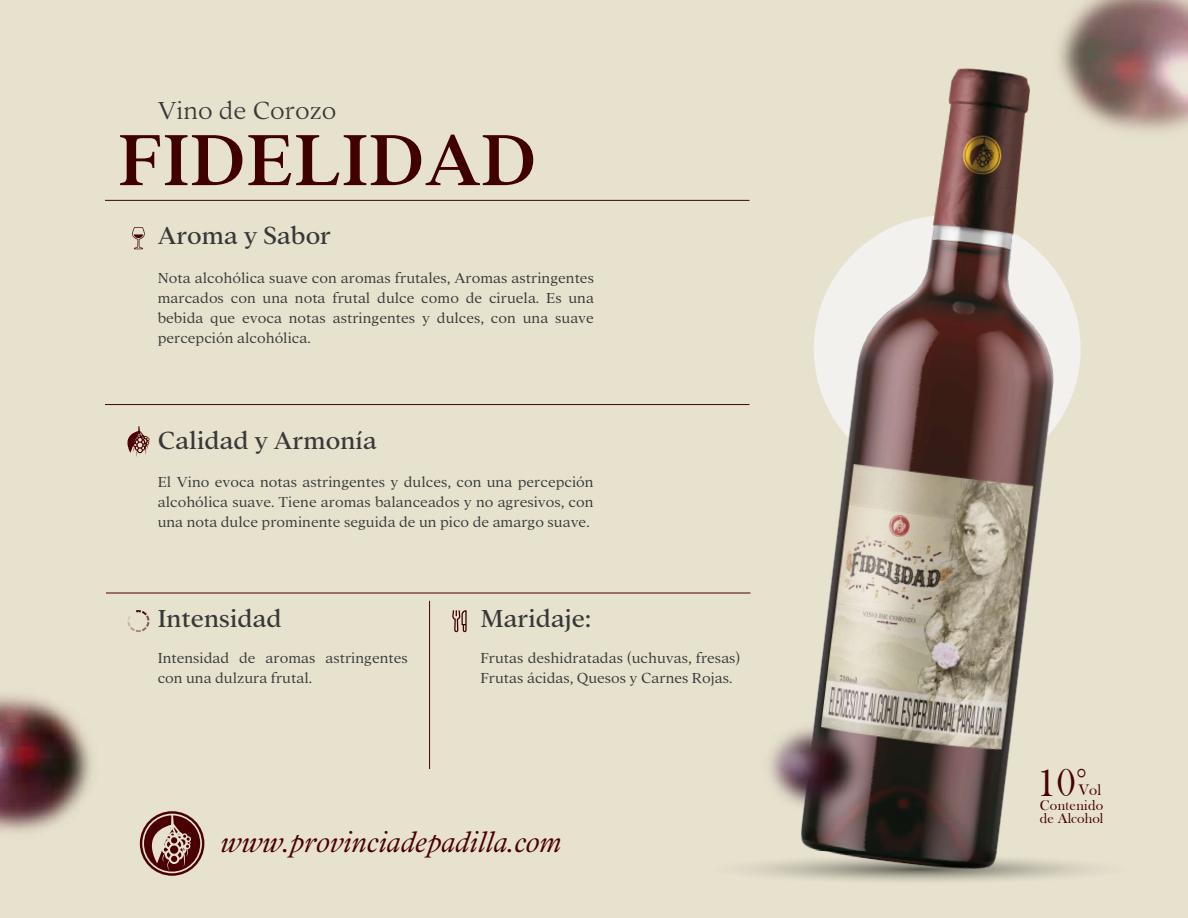
<style>
.page{position:relative;width:1188px;height:918px;background:#e7e2ce}
.page>*{position:absolute;margin:0;border:0;box-sizing:border-box;transform-origin:0 0}
.t1{font:500 79.35px "Addington CF";letter-spacing:.01em;color:#400000}
.t2{font:39.6px "Bask Old Face";color:#4a0000}
.t3{font:italic 300 31.5px "Addington CF";color:#4a0000}
.t4{font:27px "Addington CF";color:#383838}
.t5{font:100 27px "Addington CF";color:#383838}
.t6{font:300 15.9px/20.1px "Addington CF";color:#383838;text-align:justify}
.t7{font:15.75px "Bask Old Face";color:#4a0000}
.t8{font:14.55px/13.2px "Bask Old Face";letter-spacing:.02em;color:#4a0000}
</style>
<div class="page">
<img style="left:814px;top:68px;width:267px;height:786px">
<svg style="left:709px;top:852px;width:421px;height:34px"></svg>
<img style="left:1015px;top:0;width:173px;height:178px">
<img style="left:769px;top:683px;width:136px;height:168px">
<img style="left:0;top:694px;width:92px;height:139px">
<hr style="left:105px;top:200px;width:645px;height:1px;background:#4a0000">
<hr style="left:105px;top:404px;width:645px;height:1px;background:#4a0000">
<hr style="left:106px;top:593px;width:645px;height:1px;background:#4a0000">
<hr style="left:429px;top:601px;width:1px;height:168px;background:#4a0000">
<svg style="left:132px;top:227px;width:13px;height:22px"></svg>
<svg style="left:127px;top:610px;width:22px;height:22px"></svg>
<svg style="left:452px;top:610px;width:15px;height:22px"></svg>
<svg style="left:127px;top:426px;width:23px;height:31px"></svg>
<svg style="left:140px;top:811px;width:64px;height:65px"></svg>
<h3 class="t5" style="left:158px;top:90px;width:180px">Vino de Corozo</h3>
<h1 class="t1" style="left:118px;top:100px;width:420px">FIDELIDAD</h1>
<h3 class="t4" style="left:158px;top:216px;width:175px">Aroma y Sabor</h3>
<p class="t6" style="left:158px;top:266px;width:438px">Nota alcohólica suave con aromas frutales, Aromas astringentes marcados con una nota frutal dulce como de ciruela. Es una bebida que evoca notas astringentes y dulces, con una suave percepción alcohólica.</p>
<h3 class="t4" style="left:158px;top:420px;width:221px">Calidad y Armonía</h3>
<p class="t6" style="left:158px;top:471px;width:437px">El Vino evoca notas astringentes y dulces, con una percepción alcohólica suave. Tiene aromas balanceados y no agresivos, con una nota dulce prominente seguida de un pico de amargo suave.</p>
<h3 class="t4" style="left:158px;top:598px;width:126px">Intensidad</h3>
<h3 class="t4" style="left:480px;top:598px;width:112px">Maridaje:</h3>
<p class="t6" style="left:158px;top:646px;width:252px">Intensidad de aromas astringentes con una dulzura frutal.</p>
<p class="t6" style="left:480px;top:646px;width:261px">Frutas deshidratadas (uchuvas, fresas)<br>Frutas ácidas, Quesos y Carnes Rojas.</p>
<h3 class="t3" style="left:221px;top:818px;width:343px">www.provinciadepadilla.com</h3>
<h2 class="t2" style="left:1037px;top:761px;width:51px">10°</h2>
<p class="t8" style="left:1040px;top:799px;width:65px">Contenido de Alcohol</p>
<p class="t7" style="left:1079px;top:781px;width:24px">Vol</p>
</div>
